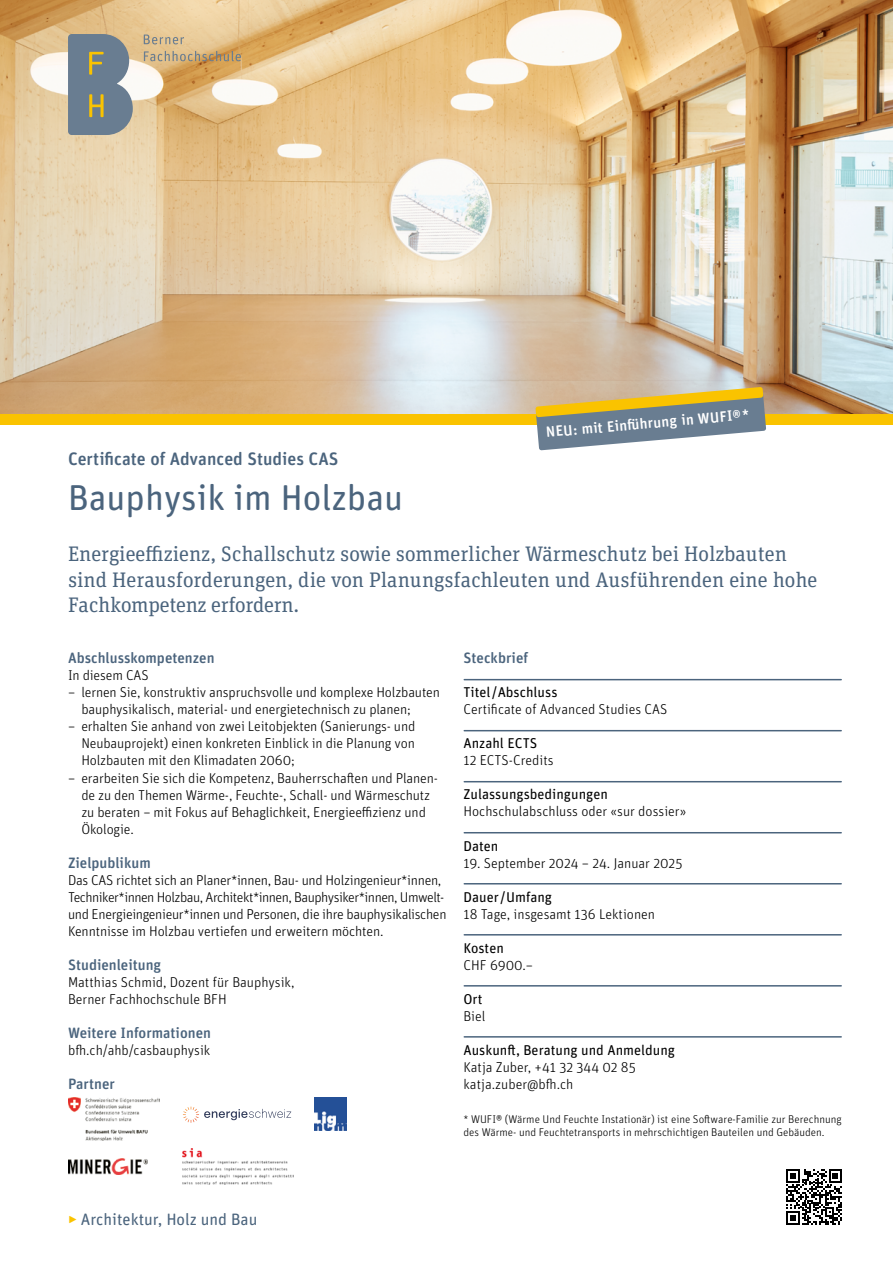
<style>
.page{position:relative;width:893px;height:1263px;background:#fff}
.page>*{position:absolute;margin:0;border:0;box-sizing:border-box;transform-origin:0 0}
.t1{font:36px "Unit Rounded Pro";color:#4b647d}
.t2{font:21px/25.5px "Unit Slab Pro";color:#4b647d}
.t3{font:500 18px "Unit Rounded Pro";color:#4b647d}
.t4{font:16.5px "Unit Rounded Pro";color:#4b647d}
.t5{font:500 15px "Unit Rounded Pro";color:#4b647d}
.t6{font:500 15px "Unit Rounded Pro";color:#fff}
.t7{font:300 14.25px/17px "Unit Rounded Pro";letter-spacing:-.01em;color:#000}
.t8{font:14.25px "Unit Rounded Pro";color:#000}
.t9{font:300 11.25px/13.6px "Unit Rounded Pro";color:#000}
.s1{font-weight:300;color:#fac300}
</style>
<div class="page">
<img style="left:0;top:0;width:893px;height:415px">
<svg style="left:68px;top:34px;width:65px;height:101px;background:#7d8a8f"></svg>
<svg style="left:144px;top:35px;width:40px;height:9px"></svg>
<svg style="left:144px;top:51px;width:97px;height:10px"></svg>
<div style="left:0;top:415px;width:893px;height:10px;background:#fac300"></div>
<hr style="left:464px;top:679px;width:377px;height:1px;background:#4b647d">
<hr style="left:464px;top:730px;width:377px;height:1px;background:#4b647d">
<hr style="left:464px;top:781px;width:377px;height:1px;background:#4b647d">
<hr style="left:464px;top:832px;width:377px;height:1px;background:#4b647d">
<hr style="left:464px;top:883px;width:377px;height:1px;background:#4b647d">
<hr style="left:464px;top:934px;width:377px;height:1px;background:#4b647d">
<hr style="left:464px;top:985px;width:377px;height:1px;background:#4b647d">
<hr style="left:464px;top:1036px;width:377px;height:1px;background:#4b647d">
<svg style="left:786px;top:1169px;width:56px;height:56px"></svg>
<img style="left:68px;top:1098px;width:92px;height:42px">
<svg style="left:183px;top:1106px;width:108px;height:17px"></svg>
<img style="left:315px;top:1098px;width:32px;height:32px">
<img style="left:68px;top:1159px;width:79px;height:16px">
<img style="left:183px;top:1149px;width:111px;height:36px">
<svg style="left:535px;top:387px;width:231px;height:63px;background:#a8a68c"></svg>
<p class="t3" style="left:68px;top:446px;width:272px">Certificate of Advanced Studies CAS</p>
<h1 class="t1" style="left:68px;top:473px;width:337px">Bauphysik im Holzbau</h1>
<p class="t6" style="left:545px;top:421px;width:205px;rotate:-5deg">NEU: mit Einfü hrung in WUFI®*</p>
<h2 class="t2" style="left:68px;top:541px;width:751px">Energieeffizienz, Schallschutz sowie sommerlicher Wärmeschutz bei Holzbauten sind Herausforderungen, die von Planungsfachleuten und Ausführenden eine hohe<br>Fachkompetenz erfordern.</h2>
<p class="t5" style="left:68px;top:648px;width:148px">Abschlusskompetenzen</p>
<p class="t7" style="left:68px;top:667px;width:82px">In diesem CAS</p>
<p class="t7" style="left:81px;top:684px;width:360px;text-indent:-13px">– lernen Sie, konstruktiv anspruchsvolle und komplexe Holzbauten bauphysikalisch, material- und energietechnisch zu planen;</p>
<p class="t7" style="left:81px;top:718px;width:335px;text-align:justify;text-indent:-13px">– erhalten Sie anhand von zwei Leitobjekten (Sanierungs- und Neubauprojekt) einen konkreten Einblick in die Planung von Holzbauten mit den Klimadaten 2060;</p>
<p class="t7" style="left:81px;top:769px;width:358px;text-indent:-13px">– erarbeiten Sie sich die Kompetenz, Bauherrschaften und Planen&shy;de zu den Themen Wärme-, Feuchte-, Schall- und Wärmeschutz zu beraten – mit Fokus auf Behaglichkeit, Energieeffizienz und Ökologie.</p>
<p class="t5" style="left:68px;top:852px;width:84px">Zielpublikum</p>
<p class="t7" style="left:68px;top:871px;width:380px">Das CAS richtet sich an Planer*innen, Bau- und Holzingenieur*innen, Techniker*innen Holzbau, Architekt*innen, Bauphysiker*innen, Umwelt&shy;und Energieingenieur*innen und Personen, die ihre bauphysikalischen Kenntnisse im Holzbau vertiefen und erweitern möchten.</p>
<p class="t5" style="left:68px;top:954px;width:95px">Studienleitung</p>
<p class="t7" style="left:68px;top:973px;width:228px">Matthias Schmid, Dozent für Bauphysik,<br>Berner Fachhochschule BFH</p>
<p class="t5" style="left:68px;top:1022px;width:144px">Weitere Informationen</p>
<p class="t7" style="left:68px;top:1041px;width:144px">bfh.ch/ahb/casbauphysik</p>
<p class="t5" style="left:68px;top:1073px;width:48px">Partner</p>
<p class="t5" style="left:463px;top:648px;width:66px">Steckbrief</p>
<p class="t8" style="left:463px;top:683px;width:96px">Titel /Abschluss</p>
<p class="t7" style="left:463px;top:701px;width:205px">Certificate of Advanced Studies CAS</p>
<p class="t8" style="left:463px;top:734px;width:75px">Anzahl ECTS</p>
<p class="t7" style="left:463px;top:752px;width:92px">12 ECTS-Credits</p>
<p class="t8" style="left:463px;top:785px;width:146px">Zulassungsbedingungen</p>
<p class="t7" style="left:463px;top:803px;width:224px">Hochschulabschluss oder «sur dossier»</p>
<p class="t8" style="left:463px;top:836px;width:36px">Daten</p>
<p class="t7" style="left:463px;top:854px;width:220px">19. September 2024 – 24. Januar 2025</p>
<p class="t8" style="left:463px;top:887px;width:90px">Dauer /Umfang</p>
<p class="t7" style="left:463px;top:905px;width:193px">18 Tage, insgesamt 136 Lektionen</p>
<p class="t8" style="left:463px;top:938px;width:42px">Kosten</p>
<p class="t7" style="left:463px;top:956px;width:71px">CHF 6900.–</p>
<p class="t8" style="left:463px;top:989px;width:21px">Ort</p>
<p class="t7" style="left:463px;top:1007px;width:23px">Biel</p>
<p class="t8" style="left:463px;top:1040px;width:213px">Auskunft, Beratung und Anmeldung</p>
<p class="t7" style="left:463px;top:1058px;width:174px">Katja Zuber, +41 32 344 02 85 katja.zuber@bfh.ch</p>
<p class="t9" style="left:463px;top:1112px;width:380px">* WUFI® (Wärme Und Feuchte Instationär) ist eine Software-Familie zur Berechnung des Wärme- und Feuchtetransports in mehrschichtigen Bauteilen und Gebäuden.</p>
<p class="t4" style="left:68px;top:1207px;width:191px"><span class="s1">‣</span> Architektur, Holz und Bau</p>
</div>
